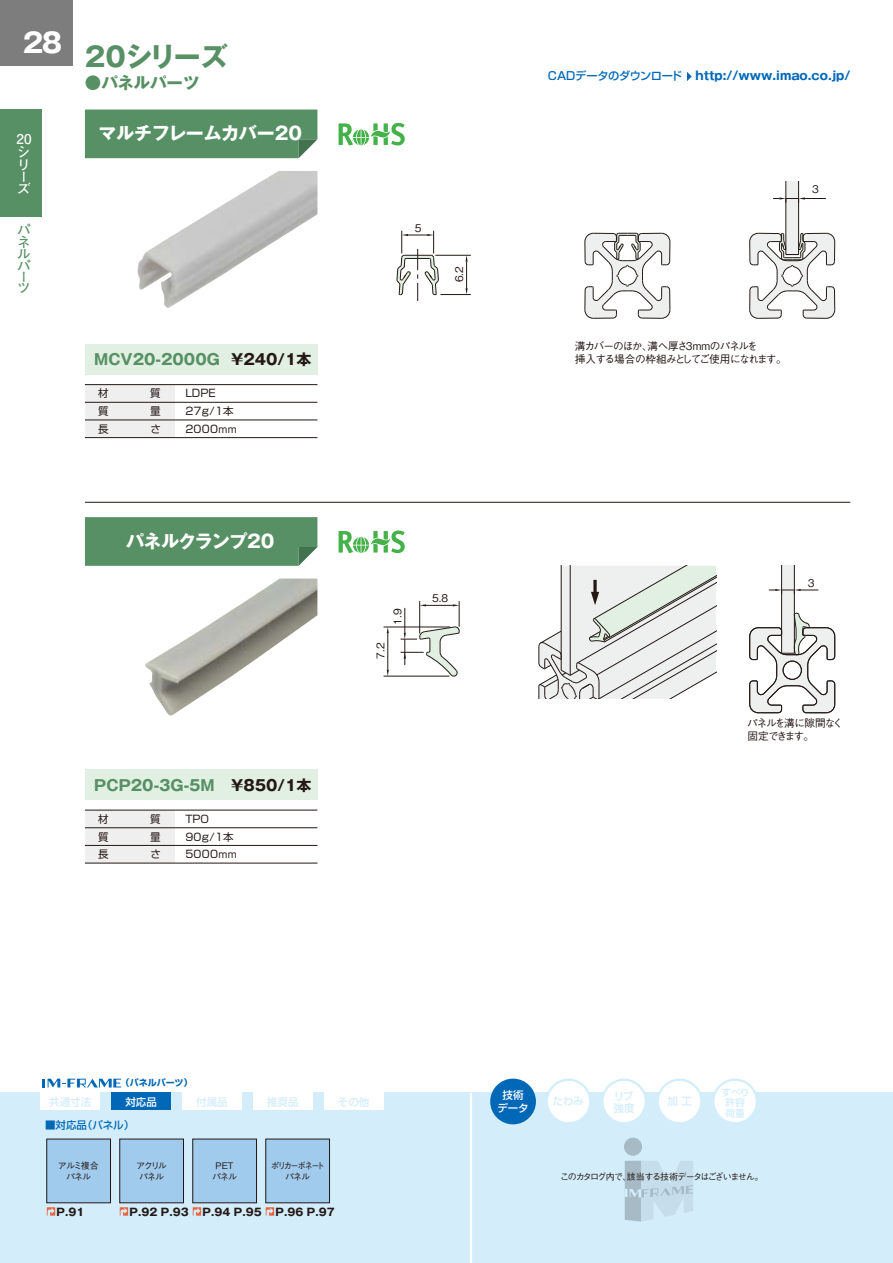
<style>
.page{position:relative;width:893px;height:1263px;background:#fff}
.page>*{position:absolute;margin:0;border:0;box-sizing:border-box;transform-origin:0 0}
.t1{font:700 27px "Gothic MB101 Pro";letter-spacing:-.03em;color:#579065}
.t2{font:700 27px "Gothic MB101 Pro";color:#fff}
.t3{font:700 18px "Gothic MB101 Pro";letter-spacing:-.01em;color:#fff}
.t4{font:700 18px "Gothic MB101 Pro";letter-spacing:-.03em;color:#fff}
.t5{font:700 16.5px "Gothic MB101 Pro";color:#579065}
.t6{font:700 15px "Gothic MB101 Pro";color:#579065}
.t7{font:700 15px "Gothic MB101 Pro";color:#231815}
.t8{font:700 13.5px/12.6px "Futo Go B101 Pro";color:#fff}
.t9{font:700 13.5px/11.6px "Futo Go B101 Pro";color:#579065}
.t10{font:700 12px "Gothic MB101 Pro";color:#0068b7}
.t11{font:500 10.65px/12.8px "Gothic BBB Pro";letter-spacing:-.1em;color:#231815}
.t12{font:10.5px/17.9px "Shin Go Pro";letter-spacing:.03em;color:#231815}
.t13{font:700 10.5px "Gothic MB101 Pro";color:#231815}
.t14{font:500 10.5px/12.6px "Shin Go Pro";color:#d3edfb}
.t15{font:500 10.5px "Shin Go Pro";color:#0068b7}
.t16{font:500 10.5px/12.6px "Shin Go Pro";color:#fff;text-align:center}
.t17{font:500 9.75px/10.5px "Shin Go Pro";letter-spacing:-.005em;color:#d3edfb;text-align:center}
.t18{font:500 9px/10.8px "Gothic BBB Pro";letter-spacing:-.14em;color:#231815;text-align:center}
.t19{font:500 9px/10.8px "Gothic BBB Pro";letter-spacing:-.16em;color:#231815;text-align:center;scale:.9 1}
.t20{font:700 9px "Shin Go Pro";color:#0068b7}
.t21{font:500 9px/10.8px "Gothic BBB Pro";letter-spacing:-.12em;color:#231815;text-align:center}
.s1{font-size:9.45px}
.s2{color:#231815}
.s3{font-family:"Shin Go Pro";font-weight:500;font-size:11.25px}
</style>
<div class="page">
<div style="left:0;top:1093px;width:893px;height:170px;background:#d3edfb"></div>
<hr style="left:470px;top:1093px;width:2px;height:170px;background:#fff">
<img style="left:145px;top:579px;width:172px;height:137px">
<img style="left:137px;top:171px;width:180px;height:137px">
<div style="left:0;top:0;width:72px;height:66px;background:#7d7d7d"></div>
<div style="left:0;top:110px;width:42px;height:107px;background:#579065"></div>
<div style="left:85px;top:110px;width:232px;height:48px;background:#579065"></div>
<div style="left:85px;top:344px;width:232px;height:30px;background:#e1f0e2"></div>
<div style="left:85px;top:517px;width:232px;height:49px;background:#579065"></div>
<div style="left:85px;top:769px;width:232px;height:31px;background:#e1f0e2"></div>
<hr style="left:85px;top:502px;width:765px;height:1px;background:#231815">
<svg style="left:339px;top:123px;width:66px;height:22px"></svg>
<svg style="left:339px;top:530px;width:66px;height:23px"></svg>
<svg style="left:42px;top:1079px;width:79px;height:8px"></svg>
<div style="left:547px;top:1080px;width:43px;height:43px;background:#fff;border-radius:50%"></div>
<div style="left:546px;top:1078px;width:45px;height:46px;border:2px solid #d3edfb;border-radius:50%"></div>
<div style="left:602px;top:1080px;width:44px;height:43px;background:#fff;border-radius:50%"></div>
<div style="left:601px;top:1078px;width:46px;height:46px;border:2px solid #d3edfb;border-radius:50%"></div>
<div style="left:713px;top:1080px;width:44px;height:43px;background:#fff;border-radius:50%"></div>
<div style="left:712px;top:1078px;width:46px;height:46px;border:2px solid #d3edfb;border-radius:50%"></div>
<div style="left:112px;top:1093px;width:59px;height:17px;background:#0068b7"></div>
<div style="left:182px;top:1093px;width:59px;height:17px;background:#fff"></div>
<div style="left:253px;top:1093px;width:59px;height:17px;background:#fff"></div>
<div style="left:491px;top:1080px;width:44px;height:43px;background:#0068b7;border-radius:50%"></div>
<div style="left:490px;top:1078px;width:46px;height:46px;border:2px solid #0068b7;border-radius:50%"></div>
<div style="left:658px;top:1080px;width:43px;height:43px;background:#fff;border-radius:50%"></div>
<div style="left:657px;top:1078px;width:45px;height:46px;border:2px solid #d3edfb;border-radius:50%"></div>
<div style="left:324px;top:1093px;width:59px;height:17px;background:#fff"></div>
<div style="left:85px;top:385px;width:90px;height:53px;background:#efeff0"></div>
<hr style="left:85px;top:384px;width:232px;height:1px;background:#231815">
<hr style="left:85px;top:402px;width:232px;height:1px;background:#231815">
<hr style="left:85px;top:420px;width:232px;height:1px;background:#231815">
<hr style="left:85px;top:437px;width:232px;height:1px;background:#231815">
<div style="left:85px;top:810px;width:90px;height:53px;background:#efeff0"></div>
<hr style="left:85px;top:810px;width:232px;height:1px;background:#231815">
<hr style="left:85px;top:827px;width:232px;height:1px;background:#231815">
<hr style="left:85px;top:845px;width:232px;height:1px;background:#231815">
<hr style="left:85px;top:863px;width:232px;height:1px;background:#231815">
<div style="left:41px;top:1093px;width:59px;height:17px;background:#fff"></div>
<svg style="left:120px;top:1207px;width:8px;height:9px"></svg>
<svg style="left:193px;top:1207px;width:8px;height:9px"></svg>
<svg style="left:266px;top:1207px;width:8px;height:9px"></svg>
<svg style="left:47px;top:1207px;width:8px;height:9px"></svg>
<div style="left:624px;top:1137px;width:18px;height:19px;background:#a6bbc6;border-radius:50%"></div>
<svg style="left:625px;top:1161px;width:68px;height:60px"></svg>
<div style="left:120px;top:1139px;width:64px;height:64px;background:#a1cbed"></div>
<div style="left:193px;top:1139px;width:64px;height:64px;background:#a1cbed"></div>
<div style="left:266px;top:1139px;width:64px;height:64px;background:#a1cbed"></div>
<div style="left:47px;top:1139px;width:64px;height:64px;background:#a1cbed"></div>
<svg style="left:687px;top:72px;width:5px;height:9px"></svg>
<svg style="left:538px;top:566px;width:178px;height:133px;background:#dddfdd"></svg>
<svg style="left:387px;top:670px;width:2px;height:6px"></svg>
<hr style="left:384px;top:676px;width:65px;height:1px;background:#231815">
<hr style="left:384px;top:627px;width:66px;height:1px;background:#231815">
<hr style="left:388px;top:633px;width:1px;height:37px;background:#231815">
<svg style="left:401px;top:601px;width:59px;height:75px"></svg>
<hr style="left:440px;top:294px;width:31px;height:1px;background:#231815">
<hr style="left:435px;top:255px;width:36px;height:1px;background:#231815">
<svg style="left:396px;top:231px;width:44px;height:70px"></svg>
<svg style="left:465px;top:255px;width:3px;height:39px"></svg>
<div style="left:786px;top:182px;width:13px;height:73px;background:#eeefef"></div>
<hr style="left:786px;top:182px;width:1px;height:73px;background:#231815">
<hr style="left:798px;top:182px;width:1px;height:73px;background:#231815">
<svg style="left:749px;top:233px;width:86px;height:86px"></svg>
<svg style="left:773px;top:197px;width:53px;height:6px"></svg>
<svg style="left:584px;top:233px;width:86px;height:86px"></svg>
<div style="left:782px;top:565px;width:12px;height:88px;background:#eeefef"></div>
<hr style="left:781px;top:565px;width:1px;height:88px;background:#231815">
<hr style="left:794px;top:565px;width:1px;height:88px;background:#231815">
<svg style="left:769px;top:589px;width:49px;height:5px"></svg>
<svg style="left:749px;top:612px;width:86px;height:101px"></svg>
<div style="left:783px;top:661px;width:19px;height:19px;border:1px solid #231815;border-radius:50%"></div>
<h1 class="t2" style="left:23px;top:20px;width:41px">28</h1>
<p class="t8" style="left:17px;top:131px;width:17px">20シリーズ</p>
<p class="t9" style="left:17px;top:223px;width:15px">パネルパーツ</p>
<h1 class="t1" style="left:85px;top:34px;width:144px">20シリーズ</h1>
<h3 class="t5" style="left:85px;top:69px;width:116px">●パネルパーツ</h3>
<h2 class="t3" style="left:98px;top:118px;width:205px">マルチフレームカバー20</h2>
<h3 class="t6" style="left:94px;top:347px;width:127px">MCV20-2000G</h3>
<h3 class="t7" style="left:230px;top:347px;width:83px">￥240/1本</h3>
<p class="t12" style="left:98px;top:383px;width:12px">材</p>
<p class="t12" style="left:150px;top:383px;width:12px">質</p>
<p class="t12" style="left:98px;top:401px;width:12px">質</p>
<p class="t12" style="left:150px;top:401px;width:12px">量</p>
<p class="t12" style="left:98px;top:419px;width:12px">長</p>
<p class="t12" style="left:150px;top:419px;width:12px">さ</p>
<p class="t12" style="left:185px;top:383px;width:53px">LDPE<br>27g/1本<br>2000<span class="s1">mm</span></p>
<h2 class="t4" style="left:126px;top:526px;width:150px">パネルクランプ20</h2>
<h3 class="t6" style="left:94px;top:772px;width:219px">PCP20-3G-5M <span class="s2">￥850/1本</span></h3>
<p class="t12" style="left:98px;top:808px;width:12px">材</p>
<p class="t12" style="left:150px;top:808px;width:12px">質</p>
<p class="t12" style="left:98px;top:826px;width:12px">質</p>
<p class="t12" style="left:150px;top:826px;width:12px">量</p>
<p class="t12" style="left:98px;top:844px;width:12px">長</p>
<p class="t12" style="left:150px;top:844px;width:12px">さ</p>
<p class="t12" style="left:185px;top:808px;width:53px">TPO<br>90g/1本<br>5000<span class="s1">mm</span></p>
<p class="t11" style="left:415px;top:220px;width:8px">5</p>
<p class="t11" style="left:452px;top:282px;width:18px;rotate:-90deg">6.2</p>
<p class="t11" style="left:373px;top:659px;width:18px;rotate:-90deg">7.2</p>
<p class="t11" style="left:390px;top:625px;width:18px;rotate:-90deg">1.9</p>
<p class="t11" style="left:432px;top:590px;width:18px">5.8</p>
<p class="t10" style="left:548px;top:66px;width:304px"><span class="s3">CADデータのダウンロード</span> http://www.imao.co.jp/</p>
<p class="t11" style="left:812px;top:181px;width:8px">3</p>
<p class="t11" style="left:575px;top:338px;width:213px">溝カバーのほか、溝へ厚さ3mmのパネルを<br>挿入する場合の枠組みとしてご使用になれます。</p>
<p class="t11" style="left:808px;top:575px;width:8px">3</p>
<p class="t11" style="left:747px;top:715px;width:97px">パネルを溝に隙間なく固定できます。</p>
<p class="t20" style="left:121px;top:1076px;width:73px">（パネルパーツ）</p>
<p class="t14" style="left:553px;top:1094px;width:33px">たわみ</p>
<p class="t14" style="left:614px;top:1088px;width:22px">リブ強度</p>
<p class="t17" style="left:721px;top:1086px;width:30px">すべり許容荷重</p>
<p class="t16" style="left:125px;top:1094px;width:33px">対応品</p>
<p class="t14" style="left:196px;top:1094px;width:33px">付属品</p>
<p class="t14" style="left:267px;top:1094px;width:33px">推奨品</p>
<p class="t16" style="left:498px;top:1088px;width:33px">技術データ</p>
<p class="t14" style="left:338px;top:1094px;width:33px">その他</p>
<p class="t14" style="left:667px;top:1094px;width:26px">加 工</p>
<p class="t14" style="left:49px;top:1094px;width:43px">共通寸法</p>
<p class="t15" style="left:45px;top:1116px;width:91px">■対応品（パネル）</p>
<p class="t21" style="left:58px;top:1159px;width:42px">アルミ複合パネル</p>
<p class="t18" style="left:136px;top:1159px;width:32px">アクリルパネル</p>
<p class="t18" style="left:212px;top:1159px;width:26px">PETパネル</p>
<p class="t19" style="left:271px;top:1159px;width:61px">ポリカーボネートパネル</p>
<p class="t13" style="left:57px;top:1203px;width:29px">P.91</p>
<p class="t13" style="left:130px;top:1203px;width:61px">P.92 P.93</p>
<p class="t13" style="left:203px;top:1203px;width:61px">P.94 P.95</p>
<p class="t13" style="left:276px;top:1203px;width:61px">P.96 P.97</p>
<p class="t18" style="left:560px;top:1170px;width:205px">このカタログ内で、該当する技術データはございません。</p>
</div>
